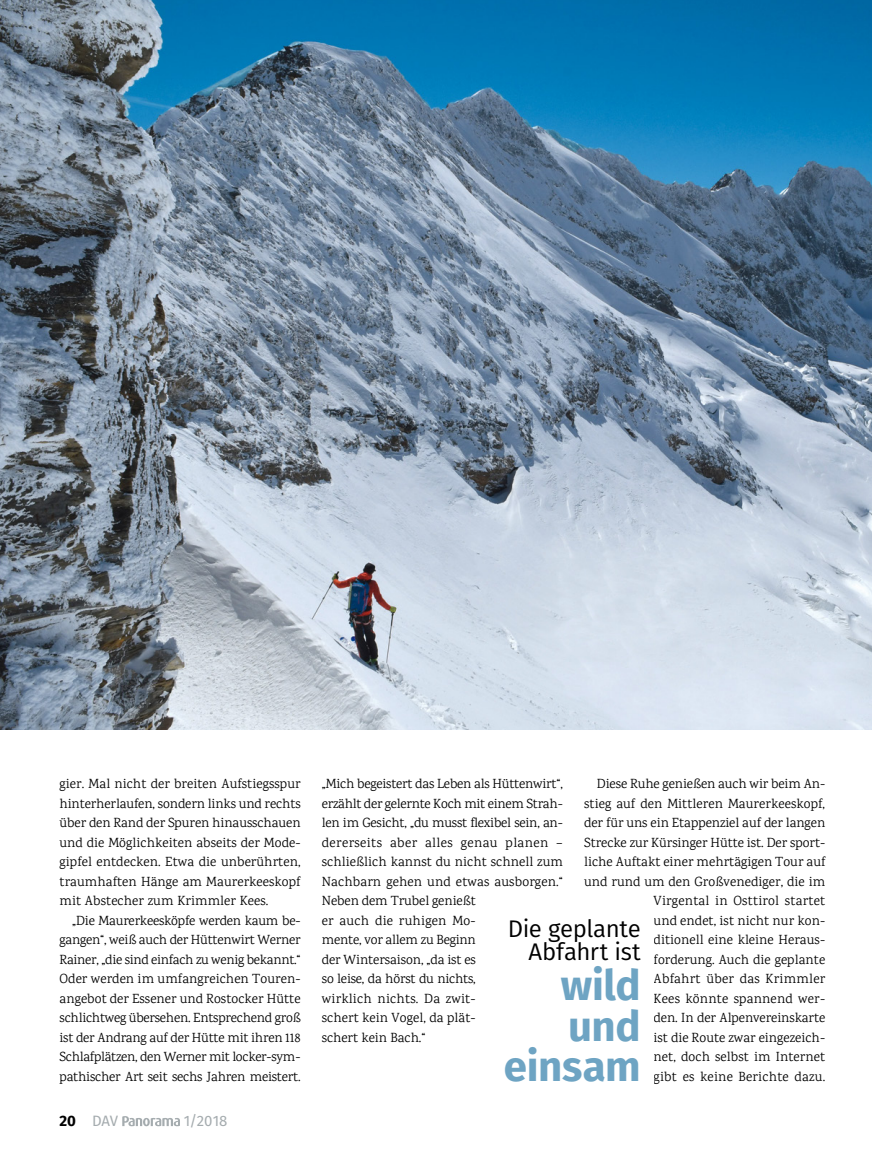
<style>
.page{position:relative;width:872px;height:1149px;background:#fff}
.page>*{position:absolute;margin:0;border:0;box-sizing:border-box;transform-origin:0 0}
.t1{font:700 42px/40.5px "Fira Sans";letter-spacing:-.01em;color:#6ea4c3;text-align:right}
.t2{font:24px/22.5px "Fira Sans";letter-spacing:-.015em;color:#000;text-align:right}
.t3{font:15px "Fira Sans";color:#a5acaf}
.t4{font:13.5px/19.5px "Karma";letter-spacing:.01em;color:#000;text-align:justify}
.s1{font-weight:700;color:#000}
</style>
<div class="page">
<svg style="left:122px;top:1116px;width:58px;height:9px"></svg>
<img style="left:0;top:0;width:872px;height:729px">
<p class="t4" style="left:60px;top:773px;width:242px">gier. Mal nicht der breiten Aufstiegsspur hinterherlaufen, sondern links und rechts über den Rand der Spuren hinausschauen und die Möglichkeiten abseits der Mode&shy;gipfel entdecken. Etwa die unberührten, traumhaften Hänge am Maurerkeeskopf mit Abstecher zum Krimmler Kees.</p>
<p class="t4" style="left:60px;top:910px;width:243px;text-indent:13px">„Die Maurerkeesköpfe werden kaum be&shy;gangen“, weiß auch der Hüttenwirt Werner Rainer, „die sind einfach zu wenig bekannt.“ Oder werden im umfangreichen Touren&shy;angebot der Essener und Rostocker Hütte schlichtweg übersehen. Entsprechend groß ist der Andrang auf der Hütte mit ihren 118<br>Schlafplätzen, den Werner mit locker-sym&shy;pathischer Art seit sechs Jahren meistert.</p>
<p class="t3" style="left:60px;top:1110px;width:60px"><span class="s1">20</span> DAV</p>
<p class="t3" style="left:184px;top:1110px;width:45px">1/2018</p>
<p class="t4" style="left:322px;top:773px;width:242px;text-align:left">„Mich begeistert das Leben als Hüttenwirt“, erzählt der gelernte Koch mit einem Strah&shy;len im Gesicht, „du musst flexibel sein, an&shy;dererseits aber alles genau planen – schließlich kannst du nicht schnell zum<br>Nachbarn gehen und etwas ausborgen.“<br>Neben dem Trubel genießt<br>er auch die ruhigen Mo-<br>mente, vor allem zu Beginn<br>der Wintersaison, „da ist es<br>so leise, da hörst du nichts,<br>wirklich nichts. Da zwit-<br>schert kein Vogel, da plät-<br>schert kein Bach.“</p>
<p class="t4" style="left:584px;top:773px;width:243px;text-align:right">Diese Ruhe genießen auch wir beim An&shy;stieg auf den Mittleren Maurerkeeskopf, der für uns ein Etappenziel auf der langen Strecke zur Kürsinger Hütte ist. Der sport&shy;liche Auftakt einer mehrtägigen Tour auf und rund um den Großvenediger, die im Virgental in Osttirol startet<br>und endet, ist nicht nur kon-<br>ditionell eine kleine Heraus-<br>forderung. Auch die geplante<br>Abfahrt über das Krimmler<br>Kees könnte spannend wer-<br>den. In der Alpenvereinskarte<br>ist die Route zwar eingezeich-<br>net, doch selbst im Internet<br>gibt es keine Berichte dazu.</p>
<h2 class="t2" style="left:508px;top:916px;width:134px">Die geplante<br>Abfahrt ist</h2>
<h1 class="t1" style="left:504px;top:962px;width:138px">wild und einsam</h1>
</div>
